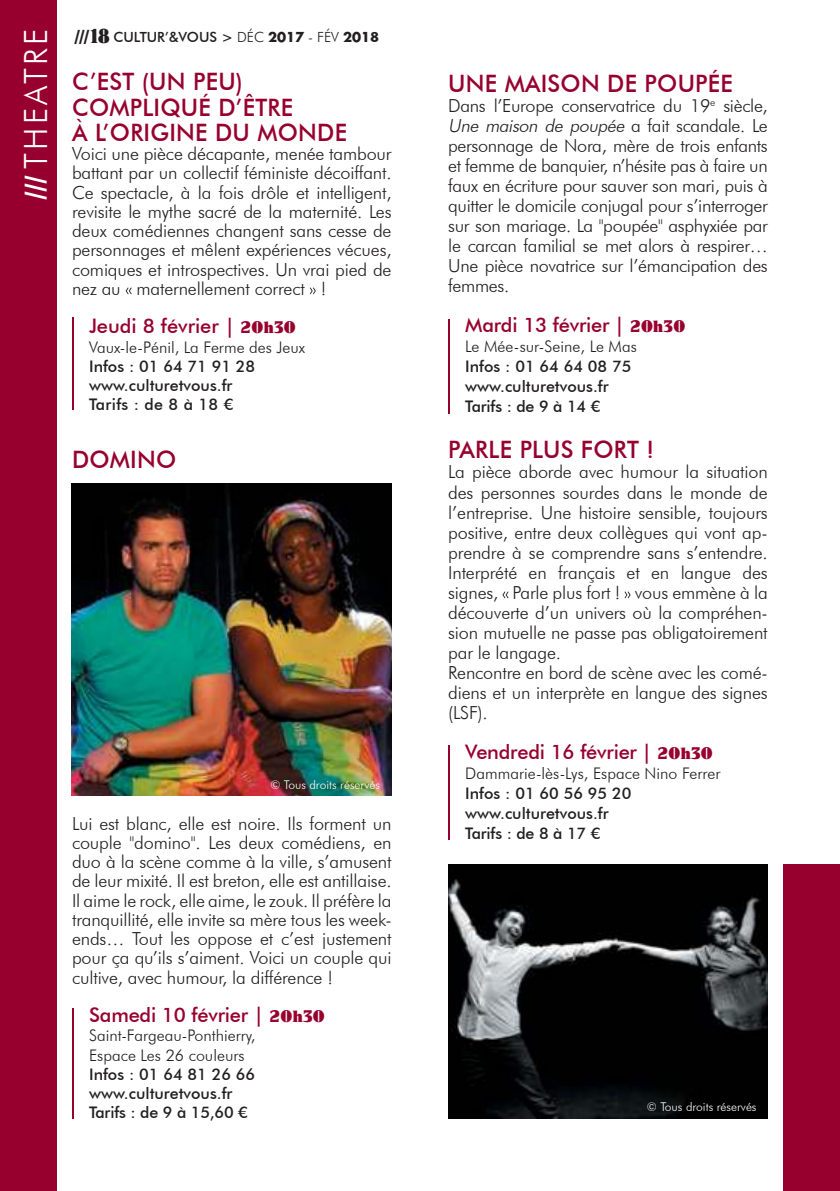
<style>
.page{position:relative;width:840px;height:1191px;background:#fff}
.page>*{position:absolute;margin:0;border:0;box-sizing:border-box;transform-origin:0 0}
.t1{font:300 32px "Futura BT";letter-spacing:.1em;color:#fff}
.t2{font:500 24px/25.2px "Futura BT";letter-spacing:.01em;color:#97002e}
.t3{font:500 20px "Futura BT";letter-spacing:-.01em;color:#97002e}
.t4{font:300 18px/20px "Futura BT";letter-spacing:-.01em;color:#221f1f;text-align:justify}
.t5{font:500 16px/19.2px "Futura BT";color:#221f1f}
.t6{font:300 16px/19.2px "Futura BT";color:#221f1f}
.t7{font:500 14px "Futura BT";color:#221f1f}
.t8{font:300 12px "Futura BT";color:#fff}
.s1{font-family:"ARB 187 Moderne Caps AUG47 CAS Normal";font-weight:400;font-size:26px}
.s2{font-family:"ARB 187 Moderne Caps AUG47 CAS Normal";font-weight:400;font-size:16.8px}
.s3{font-family:"ARB 187 Moderne Caps AUG47 CAS Normal";font-weight:400;font-size:19.2px}
.s4{font-weight:300}
.s5{font-family:"Futura";font-weight:700;font-size:15px}
.s6{font-family:"ARB 187 Moderne Caps AUG47 CAS Normal";font-weight:400;font-size:16px}
.s7{font-style:italic}
</style>
<div class="page">
<svg style="left:126px;top:287px;width:6px;height:7px"></svg>
<svg style="left:309px;top:287px;width:7px;height:7px"></svg>
<svg style="left:502px;top:591px;width:6px;height:7px"></svg>
<svg style="left:624px;top:591px;width:6px;height:7px"></svg>
<div style="left:782px;top:864px;width:57px;height:327px;background:#97002e"></div>
<div style="left:0;top:0;width:57px;height:1191px;background:#97002e"></div>
<hr style="left:72px;top:1008px;width:1px;height:111px;background:#97002e">
<hr style="left:72px;top:317px;width:1px;height:93px;background:#97002e">
<hr style="left:448px;top:745px;width:1px;height:94px;background:#97002e">
<hr style="left:448px;top:319px;width:1px;height:95px;background:#97002e">
<img style="left:72px;top:483px;width:319px;height:312px">
<img style="left:448px;top:864px;width:319px;height:255px">
<h1 class="t1" style="left:22px;top:200px;width:173px;rotate:-90deg"><span class="s1">///</span> THEATRE</h1>
<p class="t7" style="left:74px;top:31px;width:306px"><span class="s2">///</span><span class="s3">18</span> CULTUR’&amp;VOUS &gt; <span class="s4">DÉC</span> <span class="s5">2017</span> <span class="s4">- FÉV</span> <span class="s5">2018</span></p>
<h2 class="t2" style="left:72px;top:71px;width:276px">C’EST (UN PEU)<br>COMPLIQUÉ D’ÊTRE<br>À L’ORIGINE DU MONDE</h2>
<p class="t4" style="left:72px;top:145px;width:321px;line-height:19.2px">Voici une pièce décapante, menée tambour battant par un collectif féministe décoiffant.<br>Ce spectacle, à la fois drôle et intelligent, revisite le mythe sacré de la maternité. Les deux comédiennes changent sans cesse de personnages et mêlent expériences vécues, comiques et introspectives. Un vrai pied de nez au maternellement correct !</p>
<p class="t3" style="left:89px;top:318px;width:208px">Jeudi 8 février | <span class="s6">20h30</span></p>
<p class="t6" style="left:89px;top:338px;width:217px">Vaux-le-Pénil, La Ferme des Jeux</p>
<p class="t5" style="left:89px;top:358px;width:167px">Infos : 01 64 71 91 28 www.culturetvous.fr<br>Tarifs : de 8 à 18 €</p>
<h2 class="t2" style="left:72px;top:449px;width:106px">DOMINO</h2>
<p class="t8" style="left:270px;top:779px;width:111px">© Tous droits réservés</p>
<p class="t4" style="left:72px;top:815px;width:321px;line-height:19.2px">Lui est blanc, elle est noire. Ils forment un couple "domino". Les deux comédiens, en duo à la scène comme à la ville, s’amusent de leur mixité. Il est breton, elle est antillaise.<br>Il aime le rock, elle aime, le zouk. Il préfère la tranquillité, elle invite sa mère tous les week&shy;ends… Tout les oppose et c’est justement pour ça qu’ils s’aiment. Voici un couple qui cultive, avec humour, la différence !</p>
<p class="t3" style="left:89px;top:1006px;width:237px">Samedi 10 février | <span class="s6">20h30</span></p>
<p class="t6" style="left:89px;top:1027px;width:168px">Saint-Fargeau-Ponthierry,<br>Espace Les 26 couleurs</p>
<p class="t5" style="left:89px;top:1066px;width:167px">Infos : 01 64 81 26 66 www.culturetvous.fr<br>Tarifs : de 9 à 15,60 €</p>
<h2 class="t2" style="left:448px;top:73px;width:286px">UNE MAISON DE POUPÉE</h2>
<p class="t4" style="left:448px;top:97px;width:321px">Dans l’Europe conservatrice du 19<sup>e</sup> siècle, <span class="s7">Une maison de poupée</span> a fa i t s ca n d a l e . Le personnage de Nora, mère de trois enfants et femme de banquier, n’hésite pas à faire un faux en écriture pour sauver son mari, puis à quitter le domicile conjugal pour s’interroger sur son mariage. La "poupée" asphyxiée par le carcan familial se met alors à respirer… Une pièce novatrice sur l’émancipation des femmes.</p>
<p class="t3" style="left:465px;top:317px;width:221px">Mardi 13 février | <span class="s6">20h30</span></p>
<p class="t6" style="left:465px;top:338px;width:173px">Le Mée-sur-Seine, Le Mas</p>
<p class="t5" style="left:465px;top:358px;width:167px;line-height:20px">Infos : 01 64 64 08 75 www.culturetvous.fr<br>Tarifs : de 9 à 14 €</p>
<h2 class="t2" style="left:448px;top:439px;width:207px">PARLE PLUS FORT !</h2>
<p class="t4" style="left:448px;top:463px;width:321px;text-align:left">La pièce aborde avec humour la situation des personnes sourdes dans le monde de l’entreprise. Une histoire sensible, toujours positive, entre deux collègues qui vont ap&shy;prendre à se comprendre sans s’entendre.<br>Interprété en français et en langue des signes, Parle plus fort ! vous emmène à la découverte d’un univers où la compréhen&shy;sion mutuelle ne passe pas obligatoirement par le langage.<br>Rencontre en bord de scène avec les comé&shy;diens et un interprète en langue des signes (LSF).</p>
<p class="t3" style="left:465px;top:744px;width:249px">Vendredi 16 février | <span class="s6">20h30</span></p>
<p class="t6" style="left:465px;top:765px;width:257px">Dammarie-lès-Lys, Espace Nino Ferrer</p>
<p class="t5" style="left:465px;top:785px;width:167px;line-height:20px">Infos : 01 60 56 95 20 www.culturetvous.fr<br>Tarifs : de 8 à 17 €</p>
<p class="t8" style="left:646px;top:1101px;width:111px">© Tous droits réservés</p>
</div>
